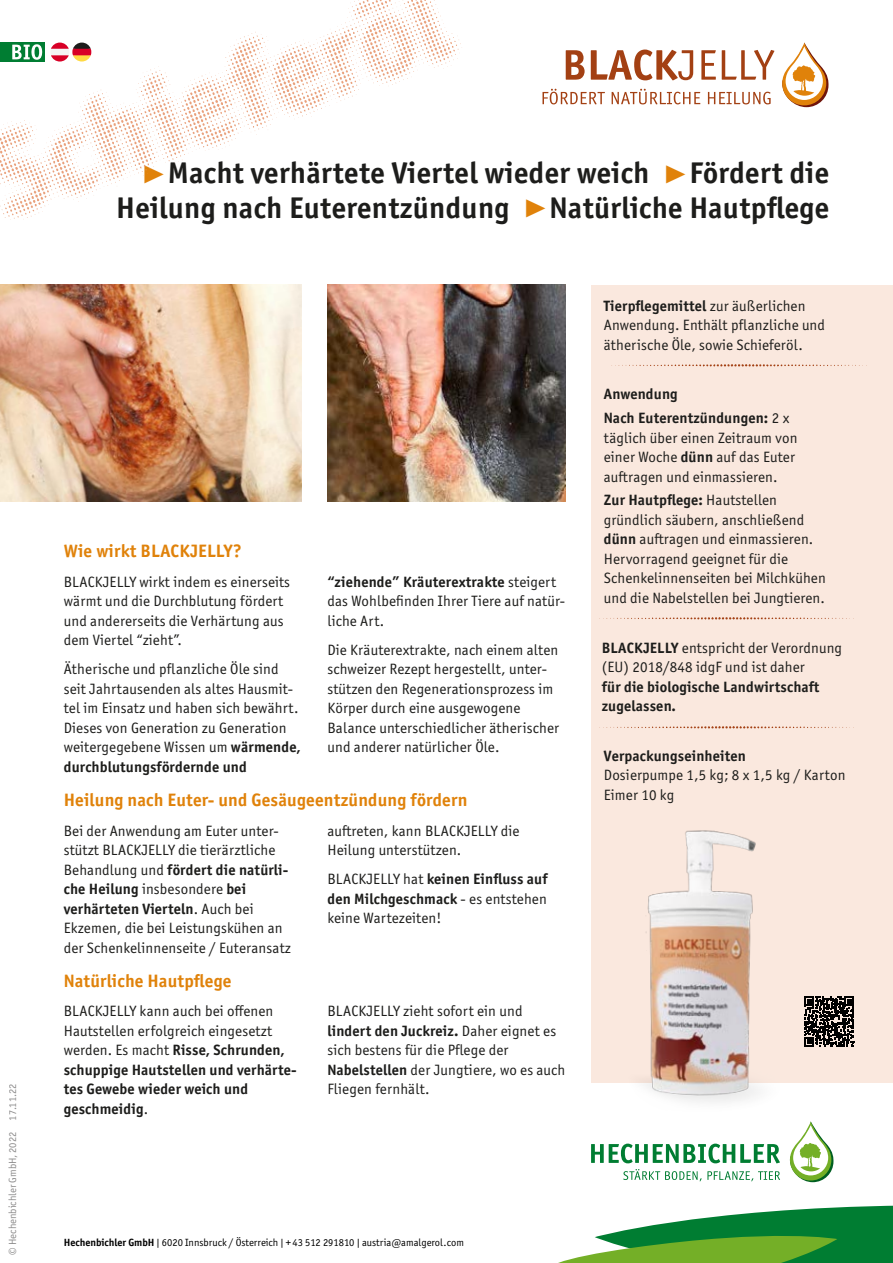
<style>
.page{position:relative;width:893px;height:1263px;background:#fff}
.page>*{position:absolute;margin:0;border:0;box-sizing:border-box;transform-origin:0 0}
.Argumente{font:700 30px/34.5px "Officina Sans ITC Pro";letter-spacing:.01em;color:#1d1d1b;text-align:right}
.Überschrift_3{font:700 18px "Officina Sans ITC Pro";letter-spacing:.01em;color:#e0820a}
.Fließtext{font:15px/19.5px "Officina Sans ITC Pro";letter-spacing:.01em;color:#1d1d1b}
.Infos{font:15px/19.5px "Officina Sans ITC Pro";letter-spacing:.01em;color:#1d1d1b}
.Fließtext-2{font:700 15px/19.5px "Officina Sans ITC Pro";letter-spacing:.01em;color:#1d1d1b}
.Infos-2{font:700 15px/19.5px "Officina Sans ITC Pro";letter-spacing:.01em;color:#1d1d1b}
.Kleingedrucktes{font:10.5px "Officina Sans ITC Pro";color:#000}
.t1{font:10.5px "Officina Sans ITC Pro";color:#706f6f}
.s1{font-family:"Arial";font-size:25.5px;color:#e0820a}
.s2{font-weight:700}
.s3{font-weight:400}
</style>
<div class="page">
<div style="left:591px;top:285px;width:302px;height:797px;background:#fae8de"></div>
<img style="left:616px;top:830px;width:173px;height:272px">
<svg style="left:804px;top:996px;width:50px;height:50px"></svg>
<svg style="left:790px;top:1121px;width:43px;height:61px"></svg>
<svg style="left:591px;top:1143px;width:189px;height:20px"></svg>
<svg style="left:623px;top:1169px;width:157px;height:12px"></svg>
<img style="left:599px;top:617px;width:255px;height:3px">
<img style="left:599px;top:726px;width:255px;height:3px">
<img style="left:611px;top:364px;width:256px;height:3px">
<svg style="left:566px;top:50px;width:19px;height:30px"></svg>
<svg style="left:591px;top:50px;width:102px;height:30px"></svg>
<svg style="left:701px;top:50px;width:15px;height:30px"></svg>
<svg style="left:722px;top:50px;width:52px;height:30px"></svg>
<svg style="left:542px;top:89px;width:63px;height:15px"></svg>
<svg style="left:612px;top:89px;width:88px;height:15px"></svg>
<svg style="left:708px;top:92px;width:63px;height:12px"></svg>
<svg style="left:782px;top:42px;width:46px;height:65px"></svg>
<img style="left:0;top:0;width:462px;height:219px">
<img style="left:327px;top:285px;width:238px;height:217px">
<img style="left:0;top:285px;width:302px;height:217px">
<svg style="left:558px;top:1205px;width:335px;height:58px"></svg>
<p class="t1" style="left:6px;top:1120px;width:38px;rotate:-90deg">17.11.22</p>
<p class="t1" style="left:6px;top:1254px;width:124px;rotate:-90deg">© Hechenbichler GmbH, 2022</p>
<p class="Argumente" style="left:116px;top:156px;width:714px"><span class="s1">►</span>Macht verhärtete Viertel wieder weich <span class="s1">►</span>Fördert die<br>Heilung nach Euterentzündung <span class="s1">►</span>Natürliche Hautpflege</p>
<p class="Überschrift_3" style="left:64px;top:540px;width:180px">Wie wirkt BLACKJELLY?</p>
<p class="Fließtext" style="left:64px;top:572px;width:228px">BLACKJELLY wirkt indem es einerseits wärmt und die Durchblutung fördert und andererseits die Verhärtung aus dem Viertel “zieht”.</p>
<p class="Fließtext" style="left:64px;top:659px;width:239px">Ätherische und pflanzliche Öle sind seit Jahrtausenden als altes Hausmit&shy;tel im Einsatz und haben sich bewährt.<br>Dieses von Generation zu Generation weitergegebene Wissen um <span class="s2">wärmende, durchblutungsfördernde und</span></p>
<p class="Fließtext" style="left:327px;top:572px;width:239px"><span class="s2">“ziehende” Kräuterextrakte</span> steigert das Wohlbefinden Ihrer Tiere auf natür&shy;liche Art.</p>
<p class="Fließtext" style="left:327px;top:640px;width:233px">Die Kräuterextrakte, nach einem alten schweizer Rezept hergestellt, unter&shy;stützen den Regenerationsprozess im Körper durch eine ausgewogene Balance unterschiedlicher ätherischer und anderer natürlicher Öle.</p>
<p class="Überschrift_3" style="left:64px;top:789px;width:405px">Heilung nach Euter- und Gesäugeentzündung fördern</p>
<p class="Fließtext" style="left:64px;top:820px;width:229px">Bei der Anwendung am Euter unter&shy;stützt BLACKJELLY die tierärztliche Behandlung und <span class="s2">fördert die natürli&shy;che Heilung</span> insbesondere <span class="s2">bei verhärteten Vierteln</span>. Auch bei Ekzemen, die bei Leistungskühen an der Schenkelinnenseite / Euteransatz</p>
<p class="Fließtext" style="left:327px;top:820px;width:194px">auftreten, kann BLACKJELLY die<br>Heilung unterstützen.</p>
<p class="Fließtext" style="left:327px;top:869px;width:222px;text-align:justify">BLACKJELLY hat <span class="s2">keinen Einfluss auf den Milchgeschmack</span> - es entstehen keine Wartezeiten!</p>
<p class="Überschrift_3" style="left:64px;top:969px;width:169px">Natürliche Hautpflege</p>
<p class="Fließtext-2" style="left:64px;top:1001px;width:234px"><span class="s3">BLACKJELLY kann auch bei offenen<br>Hautstellen erfolgreich eingesetzt werden. Es macht</span> Risse, Schrunden, schuppige Hautstellen und verhärte&shy;tes Gewebe wieder weich und geschmeidig<span class="s3">.</span></p>
<p class="Fließtext" style="left:327px;top:1001px;width:239px">BLACKJELLY zieht sofort ein und <span class="s2">lindert den Juckreiz.</span> Daher eignet es sich bestens für die Pflege der<br><span class="s2">Nabelstellen</span> der Jungtiere, wo es auch<br>Fliegen fernhält.</p>
<p class="Infos" style="left:604px;top:296px;width:223px"><span class="s2">Tierpflegemittel</span> zur äußerlichen<br>Anwendung. Enthält pflanzliche und ätherische Öle, sowie Schieferöl.</p>
<p class="Infos-2" style="left:604px;top:384px;width:75px">Anwendung</p>
<p class="Infos" style="left:604px;top:408px;width:195px"><span class="s2">Nach Euterentzündungen:</span> 2 x täglich über einen Zeitraum von einer Woche <span class="s2">dünn</span> auf das Euter auftragen und einmassieren.</p>
<p class="Infos" style="left:604px;top:490px;width:223px"><span class="s2">Zur Hautpflege:</span> Hautstellen gründlich säubern, anschließend <span class="s2">dünn</span> auftragen und einmassieren.<br>Hervorragend geeignet für die Schenkelinnenseiten bei Milchkühen und die Nabelstellen bei Jungtieren.</p>
<p class="Infos-2" style="left:602px;top:638px;width:242px">BLACKJELLY <span class="s3">entspricht der Verordnung (EU) 2018/848 idgF und ist daher<br></span>für die biologische Landwirtschaft zugelassen.</p>
<p class="Infos-2" style="left:604px;top:746px;width:143px">Verpackungseinheiten</p>
<p class="Infos" style="left:604px;top:765px;width:243px">Dosierpumpe 1,5 kg; 8 x 1,5 kg / Karton<br>Eimer 10 kg</p>
<p class="Kleingedrucktes" style="left:64px;top:1236px;width:402px"><span class="s2">Hechenbichler GmbH</span> | 6020 Innsbruck / Österreich | + 43 512 291810 | austria@amalgerol.com</p>
</div>
